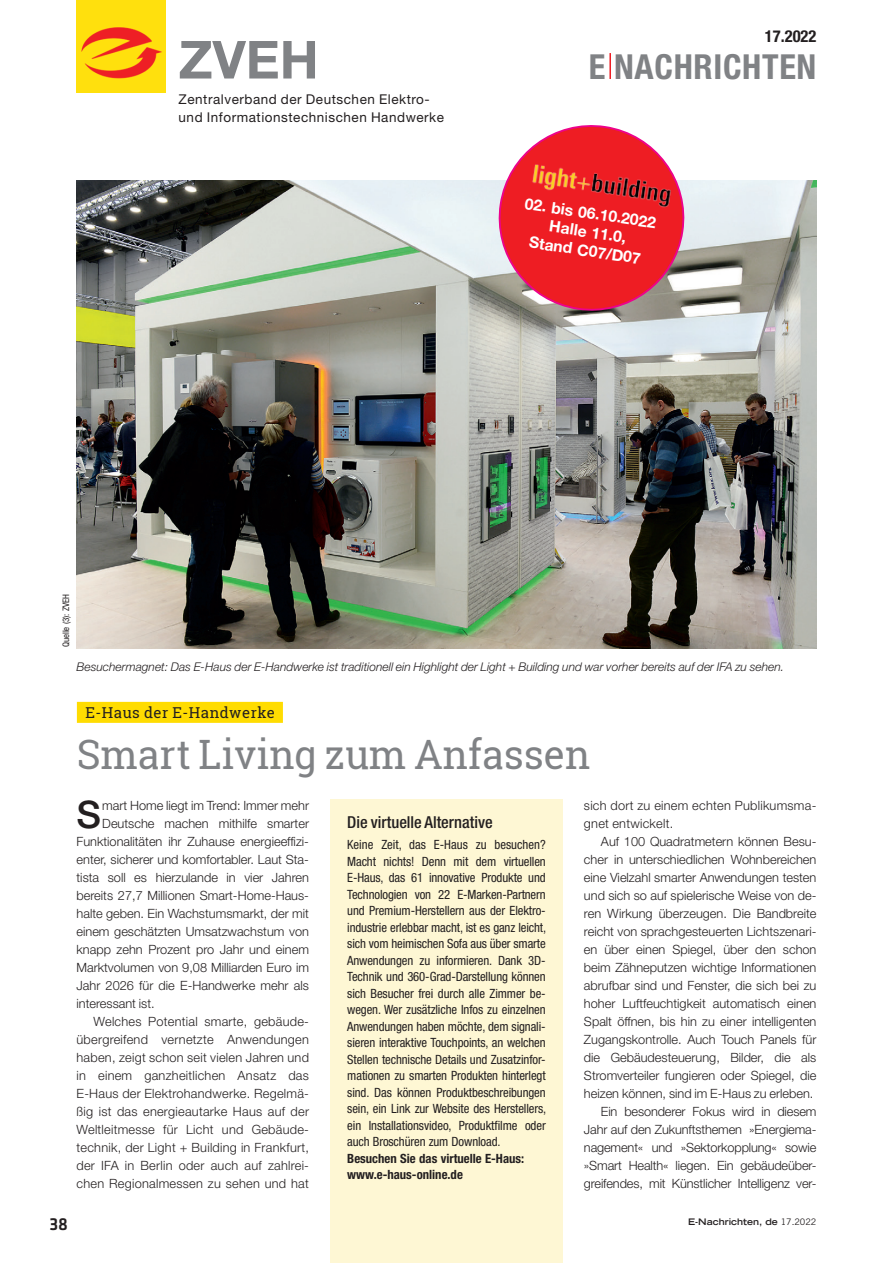
<style>
.page{position:relative;width:893px;height:1263px;background:#fff}
.page>*{position:absolute;margin:0;border:0;box-sizing:border-box;transform-origin:0 0}
.t1{font:700 52.5px "Helvetica Neue LT Std";color:#808285}
.t2{font:40.5px "Roboto Slab";color:#808285}
.t3{font:500 37.95px "Helvetica Neue LT Std";color:#231f20}
.t4{font:700 condensed 34.5px "Helvetica Neue LT Std";letter-spacing:.02em;color:#808285}
.t5{font:500 18px "Klavika Basic";color:#231f20}
.t6{font:500 condensed 16.5px "Helvetica Neue LT Std";color:#231f20}
.t7{font:700 condensed 16.5px "Helvetica Neue LT Std";color:#231f20}
.t8{font:700 15.75px/18.9px "Helvetica Neue LT Std";color:#fff;text-align:center}
.t9{font:15px "Roboto Slab";letter-spacing:.035em;color:#231f20}
.t10{font:13.5px/18px "Helvetica Neue LT Std";letter-spacing:.04em;color:#231f20}
.t11{font:300 12.75px/18px "Helvetica Neue LT Std";color:#231f20;text-align:right}
.t12{font:condensed 12.75px/16.5px "Helvetica Neue LT Std";letter-spacing:-.01em;color:#231f20;text-align:justify}
.t13{font:300 12.75px/18px "Helvetica Neue LT Std";letter-spacing:.02em;color:#231f20}
.t14{font:700 condensed 12.75px/16.5px "Helvetica Neue LT Std";color:#231f20}
.t15{font:italic 300 12px "Helvetica Neue LT Std";color:#231f20}
.t16{font:700 expanded 9px "Trade Gothic LT Std";color:#231f20}
.t17{font:condensed 9px "Helvetica Neue LT Std";color:#231f20}
.s1{font-weight:400;font-stretch:normal}
</style>
<div class="page">
<img style="left:77px;top:0;width:89px;height:93px">
<hr style="left:609px;top:53px;width:2px;height:26px;background:#ee1d23">
<img style="left:77px;top:180px;width:739px;height:468px">
<div style="left:77px;top:702px;width:206px;height:21px;background:#ffdc01"></div>
<div style="left:330px;top:799px;width:233px;height:464px;background:#fef7d4"></div>
<svg style="left:491px;top:125px;width:201px;height:191px"></svg>
<img style="left:529px;top:161px;width:144px;height:50px">
<h1 class="t1" style="left:179px;top:27px;width:142px">ZVEH</h1>
<p class="t10" style="left:179px;top:90px;width:267px">Zentralverband der Deutschen Elektro&shy;und Informationstechnischen Handwerke</p>
<p class="t7" style="left:765px;top:26px;width:53px">17.2022</p>
<h3 class="t4" style="left:589px;top:45px;width:229px">E NACHRICHTEN</h3>
<p class="t8" style="left:527px;top:193px;width:134px;rotate:9deg">02. bis 06.10.2022<br>Halle 11.0,<br>Stand C07/D07</p>
<p class="t17" style="left:61px;top:647px;width:55px;rotate:-90deg">Quelle (3): ZVEH</p>
<p class="t15" style="left:77px;top:659px;width:709px">Besuchermagnet: Das E-Haus der E-Handwerke ist traditionell ein Highlight der Light + Building und war vorher bereits auf der IFA zu sehen.</p>
<p class="t9" style="left:85px;top:702px;width:191px">E-Haus der E-Handwerke</p>
<h2 class="t2" style="left:77px;top:726px;width:515px">Smart Living zum Anfassen</h2>
<h3 class="t3" style="left:77px;top:792px;width:26px">S</h3>
<p class="t11" style="left:102px;top:796px;width:208px">mart Home liegt im Trend: Immer mehr</p>
<p class="t11" style="left:102px;top:814px;width:208px">Deutsche machen mithilfe smarter</p>
<p class="t11" style="left:77px;top:832px;width:234px">Funktionalitäten ihr Zuhause energieeffizi-</p>
<p class="t11" style="left:77px;top:850px;width:234px">enter, sicherer und komfortabler. Laut Sta-</p>
<p class="t11" style="left:77px;top:868px;width:234px">tista soll es hierzulande in vier Jahren</p>
<p class="t11" style="left:77px;top:886px;width:234px">bereits 27,7 Millionen Smart-Home-Haus-</p>
<p class="t11" style="left:77px;top:904px;width:234px">halte geben. Ein Wachstumsmarkt, der mit</p>
<p class="t11" style="left:77px;top:922px;width:234px">einem geschätzten Umsatzwachstum von</p>
<p class="t11" style="left:77px;top:940px;width:234px">knapp zehn Prozent pro Jahr und einem</p>
<p class="t11" style="left:77px;top:958px;width:234px">Marktvolumen von 9,08 Milliarden Euro im</p>
<p class="t11" style="left:77px;top:976px;width:234px">Jahr 2026 für die E-Handwerke mehr als</p>
<p class="t11" style="left:77px;top:994px;width:80px">interessant ist.</p>
<p class="t13" style="left:94px;top:1012px;width:217px">Welches Potential smarte, gebäude-</p>
<p class="t13" style="left:77px;top:1030px;width:234px">übergreifend vernetzte Anwendungen</p>
<p class="t13" style="left:77px;top:1048px;width:234px">haben, zeigt schon seit vielen Jahren und</p>
<p class="t13" style="left:77px;top:1066px;width:234px">in einem ganzheitlichen Ansatz das</p>
<p class="t13" style="left:77px;top:1084px;width:234px">E-Haus der Elektrohandwerke. Regelmä-</p>
<p class="t13" style="left:77px;top:1102px;width:234px">ßig ist das energieautarke Haus auf der</p>
<p class="t13" style="left:77px;top:1120px;width:234px">Weltleitmesse für Licht und Gebäude-</p>
<p class="t13" style="left:77px;top:1138px;width:234px">technik, der Light + Building in Frankfurt,</p>
<p class="t13" style="left:77px;top:1156px;width:234px">der IFA in Berlin oder auch auf zahlrei-</p>
<p class="t13" style="left:77px;top:1174px;width:234px">chen Regionalmessen zu sehen und hat</p>
<p class="t6" style="left:347px;top:812px;width:147px">Die virtuelle Alternative</p>
<p class="t12" style="left:347px;top:836px;width:200px">Keine Zeit, das E-Haus zu besuchen?<br>Macht nichts! Denn mit dem virtuellen E-Haus, das 61 innovative Produkte und Technologien von 22 E-Marken-Partnern und Premium-Herstellern aus der Elektro&shy;industrie erlebbar macht, ist es ganz leicht, sich vom heimischen Sofa aus über smarte Anwendungen zu informieren. Dank 3D-Technik und 360-Grad-Darstellung können sich Besucher frei durch alle Zimmer be&shy;wegen. Wer zusätzliche Infos zu einzelnen Anwendungen haben möchte, dem signali&shy;sieren interaktive Touchpoints, an welchen Stellen technische Details und Zusatzinfor&shy;mationen zu smarten Produkten hinterlegt sind. Das können Produktbeschreibungen sein, ein Link zur Website des Herstellers, ein Installationsvideo, Produktfilme oder auch Broschüren zum Download.</p>
<p class="t14" style="left:347px;top:1149px;width:179px">Besuchen Sie das virtuelle E-Haus: www.e-haus-online.de</p>
<p class="t13" style="left:584px;top:796px;width:234px">sich dort zu einem echten Publikumsma&shy;gnet entwickelt.</p>
<p class="t11" style="left:584px;top:832px;width:234px">Auf 100 Quadratmetern können Besu&shy;cher in unterschiedlichen Wohnbereichen eine Vielzahl smarter Anwendungen testen und sich so auf spielerische Weise von de&shy;ren Wirkung überzeugen. Die Bandbreite reicht von sprachgesteuerten Lichtszenari&shy;en über einen Spiegel, über den schon beim Zähneputzen wichtige Informationen abrufbar sind und Fenster, die sich bei zu hoher Luftfeuchtigkeit automatisch einen Spalt öffnen, bis hin zu einer intelligenten Zugangskontrolle. Auch Touch Panels für die Gebäudesteuerung, Bilder, die als Stromverteiler fungieren oder Spiegel, die heizen können, sind im E-Haus zu erleben.<br>Ein besonderer Fokus wird in diesem Jahr auf den Zukunftsthemen »Energiema&shy;nagement« und »Sektorkopplung« sowie »Smart Health« liegen. Ein gebäudeüber&shy;greifendes, mit Künstlicher Intelligenz ver-</p>
<h3 class="t5" style="left:49px;top:1212px;width:20px">38</h3>
<p class="t16" style="left:688px;top:1215px;width:130px">E-Nachrichten, de <span class="s1">17.2022</span></p>
</div>
